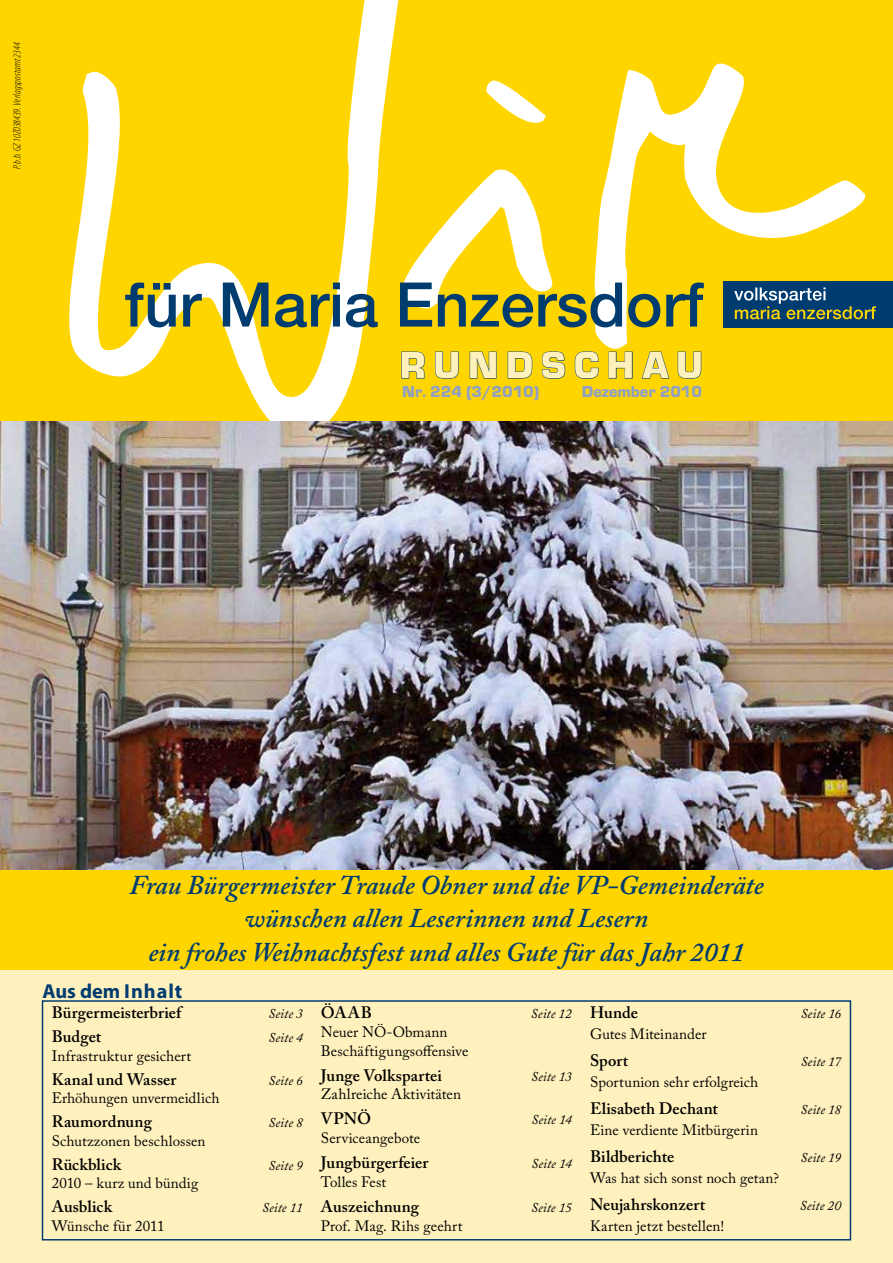
<style>
.page{position:relative;width:893px;height:1263px;background:#fff}
.page>*{position:absolute;margin:0;border:0;box-sizing:border-box;transform-origin:0 0}
.t1{font:39px "Eurostile T Blac";letter-spacing:.205em;color:#fff1be}
.t2{font:italic 600 27px/33.6px "Adobe Caslon Pro";color:#003c70;text-align:center}
.t3{font:700 20.25px "Myriad Pro";letter-spacing:.045em;color:#003c70}
.t4{font:600 16.5px "Adobe Caslon Pro";letter-spacing:.005em;color:#000}
.t5{font:16.5px "Eurostile T Blac";color:#90a0c2}
.t6{font:15px/18.8px "Adobe Caslon Pro";letter-spacing:.005em;color:#000}
.t7{font:italic 13.5px "Adobe Caslon Pro";color:#000}
.t8{font:italic 300 condensed 10.5px "Myriad Pro";color:#000}
</style>
<div class="page">
<div style="left:0;top:0;width:893px;height:421px;background:#ffd500"></div>
<svg style="left:69px;top:0;width:797px;height:421px"></svg>
<svg style="left:125px;top:283px;width:579px;height:44px"></svg>
<div style="left:724px;top:281px;width:169px;height:47px;background:#003c70"></div>
<svg style="left:734px;top:287px;width:142px;height:32px"></svg>
<div style="left:0;top:854px;width:893px;height:409px;background:#fff1be"></div>
<img style="left:0;top:421px;width:893px;height:448px">
<svg style="left:401px;top:351px;width:24px;height:28px"></svg>
<svg style="left:435px;top:351px;width:24px;height:28px"></svg>
<svg style="left:469px;top:351px;width:28px;height:28px"></svg>
<svg style="left:507px;top:351px;width:26px;height:28px"></svg>
<svg style="left:542px;top:351px;width:23px;height:28px"></svg>
<svg style="left:574px;top:351px;width:25px;height:30px"></svg>
<svg style="left:608px;top:351px;width:25px;height:28px"></svg>
<svg style="left:641px;top:351px;width:29px;height:28px"></svg>
<svg style="left:677px;top:351px;width:24px;height:28px"></svg>
<div style="left:42px;top:1000px;width:809px;height:240px;border:2px solid #003c70"></div>
<div style="left:0;top:869px;width:893px;height:100px;background:#ffd500"></div>
<p class="t8" style="left:11px;top:169px;width:128px;rotate:-90deg">P.b.b. GZ 10Z038439. Verlagspostamt 2344</p>
<h1 class="t1" style="left:400px;top:344px;width:305px">RUNDSCHAU</h1>
<p class="t5" style="left:402px;top:382px;width:139px">Nr. 224 (3/2010)</p>
<p class="t5" style="left:582px;top:382px;width:122px">Dezember 2010</p>
<h2 class="t2" style="left:129px;top:867px;width:636px">Frau Bürgermeister Traude Obner und die VP-Gemeinderäte wünschen allen Leserinnen und Lesern<br>ein frohes Weihnachtsfest und alles Gute für das Jahr 2011</h2>
<h3 class="t3" style="left:43px;top:978px;width:141px">Aus dem Inhalt</h3>
<p class="t4" style="left:52px;top:1003px;width:131px">Bürgermeisterbrief</p>
<p class="t7" style="left:269px;top:1005px;width:36px">Seite 3</p>
<p class="t4" style="left:52px;top:1027px;width:51px">Budget</p>
<p class="t7" style="left:269px;top:1030px;width:36px">Seite 4</p>
<p class="t6" style="left:52px;top:1046px;width:141px">Infrastruktur gesichert</p>
<p class="t4" style="left:52px;top:1069px;width:126px">Kanal und Wasser</p>
<p class="t7" style="left:269px;top:1072px;width:36px">Seite 6</p>
<p class="t6" style="left:52px;top:1088px;width:169px">Erhöhungen unvermeidlich</p>
<p class="t4" style="left:52px;top:1112px;width:102px">Raumordnung</p>
<p class="t7" style="left:269px;top:1115px;width:36px">Seite 8</p>
<p class="t6" style="left:52px;top:1131px;width:155px">Schutzzonen beschlossen</p>
<p class="t4" style="left:52px;top:1154px;width:71px">Rückblick</p>
<p class="t7" style="left:269px;top:1157px;width:36px">Seite 9</p>
<p class="t6" style="left:52px;top:1173px;width:148px">2010 – kurz und bündig</p>
<p class="t4" style="left:52px;top:1197px;width:62px">Ausblick</p>
<p class="t7" style="left:262px;top:1200px;width:42px">Seite 11</p>
<p class="t6" style="left:52px;top:1216px;width:115px">Wünsche für 2011</p>
<p class="t4" style="left:321px;top:1003px;width:52px">ÖAAB</p>
<p class="t7" style="left:531px;top:1005px;width:43px">Seite 12</p>
<p class="t6" style="left:321px;top:1022px;width:149px">Neuer NÖ-Obmann<br>Beschäftigungsoffensive</p>
<p class="t4" style="left:321px;top:1065px;width:123px">Junge Volkspartei</p>
<p class="t7" style="left:531px;top:1068px;width:42px">Seite 13</p>
<p class="t6" style="left:321px;top:1085px;width:142px">Zahlreiche Aktivitäten</p>
<p class="t4" style="left:321px;top:1109px;width:52px">VPNÖ</p>
<p class="t7" style="left:531px;top:1112px;width:42px">Seite 14</p>
<p class="t6" style="left:321px;top:1128px;width:101px">Serviceangebote</p>
<p class="t4" style="left:321px;top:1153px;width:109px">Jungbürgerfeier</p>
<p class="t7" style="left:531px;top:1155px;width:42px">Seite 14</p>
<p class="t6" style="left:321px;top:1172px;width:67px">Tolles Fest</p>
<p class="t4" style="left:321px;top:1196px;width:100px">Auszeichnung</p>
<p class="t7" style="left:531px;top:1199px;width:42px">Seite 15</p>
<p class="t6" style="left:321px;top:1216px;width:143px">Prof. Mag. Rihs geehrt</p>
<p class="t4" style="left:590px;top:1003px;width:49px">Hunde</p>
<p class="t7" style="left:801px;top:1005px;width:42px">Seite 16</p>
<p class="t6" style="left:590px;top:1024px;width:118px">Gutes Miteinander</p>
<p class="t4" style="left:590px;top:1051px;width:40px">Sport</p>
<p class="t7" style="left:801px;top:1053px;width:42px">Seite 17</p>
<p class="t6" style="left:590px;top:1072px;width:170px">Sportunion sehr erfolgreich</p>
<p class="t4" style="left:590px;top:1098px;width:129px">Elisabeth Dechant</p>
<p class="t7" style="left:801px;top:1101px;width:42px">Seite 18</p>
<p class="t6" style="left:590px;top:1120px;width:169px">Eine verdiente Mitbürgerin</p>
<p class="t4" style="left:590px;top:1146px;width:86px">Bildberichte</p>
<p class="t7" style="left:801px;top:1149px;width:42px">Seite 19</p>
<p class="t6" style="left:590px;top:1168px;width:191px">Was hat sich sonst noch getan?</p>
<p class="t4" style="left:590px;top:1194px;width:117px">Neujahrskonzert</p>
<p class="t7" style="left:800px;top:1197px;width:43px">Seite 20</p>
<p class="t6" style="left:590px;top:1216px;width:136px">Karten jetzt bestellen!</p>
</div>
